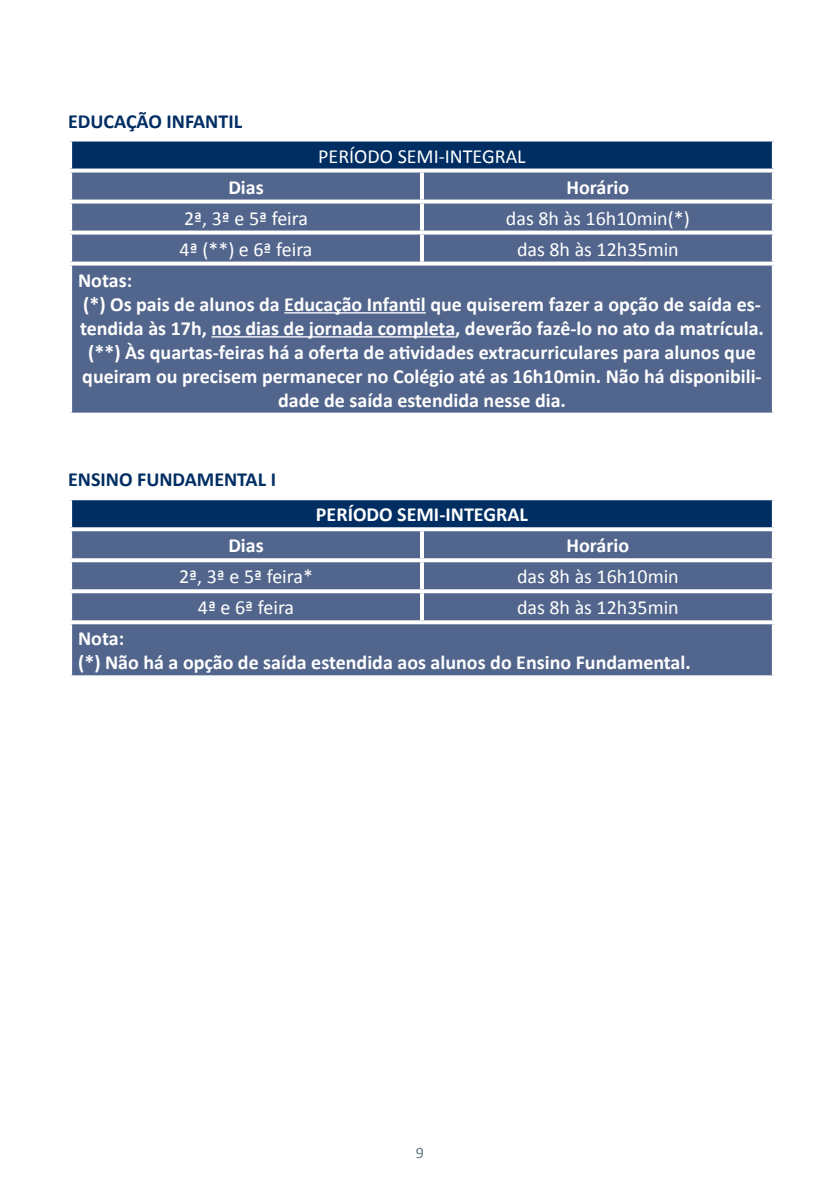
<style>
.page{position:relative;width:840px;height:1191px;background:#fff}
.page>*{position:absolute;margin:0;border:0;box-sizing:border-box;transform-origin:0 0}
.t1{font:700 20px/24px "Calibri";color:#fff}
.t2{font:20px "Calibri";color:#fff}
.t3{font:700 20px "Calibri";color:#002e63}
.t4{font:16px "Calibri";color:#647882}
</style>
<div class="page">
<div style="left:70px;top:139px;width:703px;height:31px;background:#002e63"></div>
<div style="left:72px;top:172px;width:699px;height:240px;background:#52658c"></div>
<hr style="left:68px;top:137px;width:354px;height:4px;background:#fff">
<hr style="left:68px;top:141px;width:4px;height:27px;background:#fff">
<hr style="left:422px;top:137px;width:353px;height:4px;background:#fff">
<svg style="left:771px;top:141px;width:3px;height:27px"></svg>
<svg style="left:70px;top:168px;width:352px;height:2px"></svg>
<svg style="left:422px;top:168px;width:352px;height:2px"></svg>
<hr style="left:420px;top:172px;width:4px;height:27px;background:#fff">
<svg style="left:771px;top:172px;width:3px;height:27px"></svg>
<svg style="left:70px;top:199px;width:352px;height:4px"></svg>
<svg style="left:422px;top:199px;width:352px;height:4px"></svg>
<hr style="left:420px;top:203px;width:4px;height:27px;background:#fff">
<svg style="left:771px;top:203px;width:3px;height:27px"></svg>
<svg style="left:70px;top:230px;width:352px;height:4px"></svg>
<svg style="left:422px;top:230px;width:352px;height:4px"></svg>
<hr style="left:420px;top:234px;width:4px;height:27px;background:#fff">
<svg style="left:771px;top:234px;width:3px;height:27px"></svg>
<svg style="left:70px;top:261px;width:352px;height:4px"></svg>
<svg style="left:422px;top:261px;width:352px;height:4px"></svg>
<svg style="left:771px;top:265px;width:3px;height:147px"></svg>
<svg style="left:70px;top:412px;width:352px;height:1px"></svg>
<svg style="left:422px;top:412px;width:352px;height:1px"></svg>
<hr style="left:284px;top:312px;width:141px;height:1px;background:#fff">
<hr style="left:211px;top:336px;width:244px;height:1px;background:#fff">
<div style="left:70px;top:498px;width:703px;height:31px;background:#002e63"></div>
<div style="left:72px;top:531px;width:699px;height:144px;background:#52658c"></div>
<hr style="left:68px;top:496px;width:354px;height:4px;background:#fff">
<hr style="left:68px;top:500px;width:4px;height:27px;background:#fff">
<hr style="left:422px;top:496px;width:353px;height:4px;background:#fff">
<svg style="left:771px;top:500px;width:3px;height:27px"></svg>
<svg style="left:70px;top:527px;width:352px;height:2px"></svg>
<svg style="left:422px;top:527px;width:352px;height:2px"></svg>
<hr style="left:420px;top:531px;width:4px;height:27px;background:#fff">
<svg style="left:771px;top:531px;width:3px;height:27px"></svg>
<svg style="left:70px;top:558px;width:352px;height:4px"></svg>
<svg style="left:422px;top:558px;width:352px;height:4px"></svg>
<hr style="left:420px;top:562px;width:4px;height:27px;background:#fff">
<svg style="left:771px;top:562px;width:3px;height:27px"></svg>
<svg style="left:70px;top:589px;width:352px;height:4px"></svg>
<svg style="left:422px;top:589px;width:352px;height:4px"></svg>
<hr style="left:420px;top:593px;width:4px;height:27px;background:#fff">
<svg style="left:771px;top:593px;width:3px;height:27px"></svg>
<svg style="left:70px;top:620px;width:352px;height:4px"></svg>
<svg style="left:422px;top:620px;width:352px;height:4px"></svg>
<svg style="left:771px;top:624px;width:3px;height:51px"></svg>
<svg style="left:70px;top:675px;width:352px;height:1px"></svg>
<svg style="left:422px;top:675px;width:352px;height:1px"></svg>
<p class="t3" style="left:68px;top:109px;width:175px">EDUCAÇÃO INFANTIL</p>
<p class="t2" style="left:318px;top:143px;width:209px">PERÍODO SEMI-INTEGRAL</p>
<p class="t1" style="left:228px;top:175px;width:37px">Dias</p>
<p class="t1" style="left:566px;top:175px;width:64px">Horário</p>
<p class="t2" style="left:184px;top:205px;width:125px">2ª, 3ª e 5ª feira</p>
<p class="t2" style="left:505px;top:205px;width:185px">das 8h às 16h10min(*)</p>
<p class="t2" style="left:179px;top:236px;width:134px">4ª (**) e 6ª feira</p>
<p class="t2" style="left:516px;top:236px;width:163px">das 8h às 12h35min</p>
<p class="t1" style="left:78px;top:268px;width:56px">Notas:</p>
<p class="t1" style="left:80px;top:292px;width:685px">(*) Os pais de alunos da Educação Infantil que quiserem fazer a opção de saída es&shy;tendida às 17h, nos dias de jornada completa, deverão fazê-lo no ato da matrícula.</p>
<p class="t1" style="left:82px;top:340px;width:680px;text-align:center">(**) Às quartas-feiras há a oferta de atividades extracurriculares para alunos que queiram ou precisem permanecer no Colégio até as 16h10min. Não há disponibili&shy;dade de saída estendida nesse dia.</p>
<p class="t3" style="left:68px;top:466px;width:209px">ENSINO FUNDAMENTAL I</p>
<p class="t1" style="left:316px;top:502px;width:213px">PERÍODO SEMI-INTEGRAL</p>
<p class="t1" style="left:228px;top:533px;width:37px">Dias</p>
<p class="t1" style="left:566px;top:533px;width:64px">Horário</p>
<p class="t2" style="left:179px;top:564px;width:135px">2ª, 3ª e 5ª feira*</p>
<p class="t2" style="left:516px;top:564px;width:163px">das 8h às 16h10min</p>
<p class="t2" style="left:198px;top:595px;width:98px">4ª e 6ª feira</p>
<p class="t2" style="left:516px;top:595px;width:163px">das 8h às 12h35min</p>
<p class="t1" style="left:78px;top:626px;width:48px">Nota:</p>
<p class="t1" style="left:78px;top:650px;width:613px">(*) Não há a opção de saída estendida aos alunos do Ensino Fundamental.</p>
<p class="t4" style="left:415px;top:1142px;width:10px">9</p>
</div>
